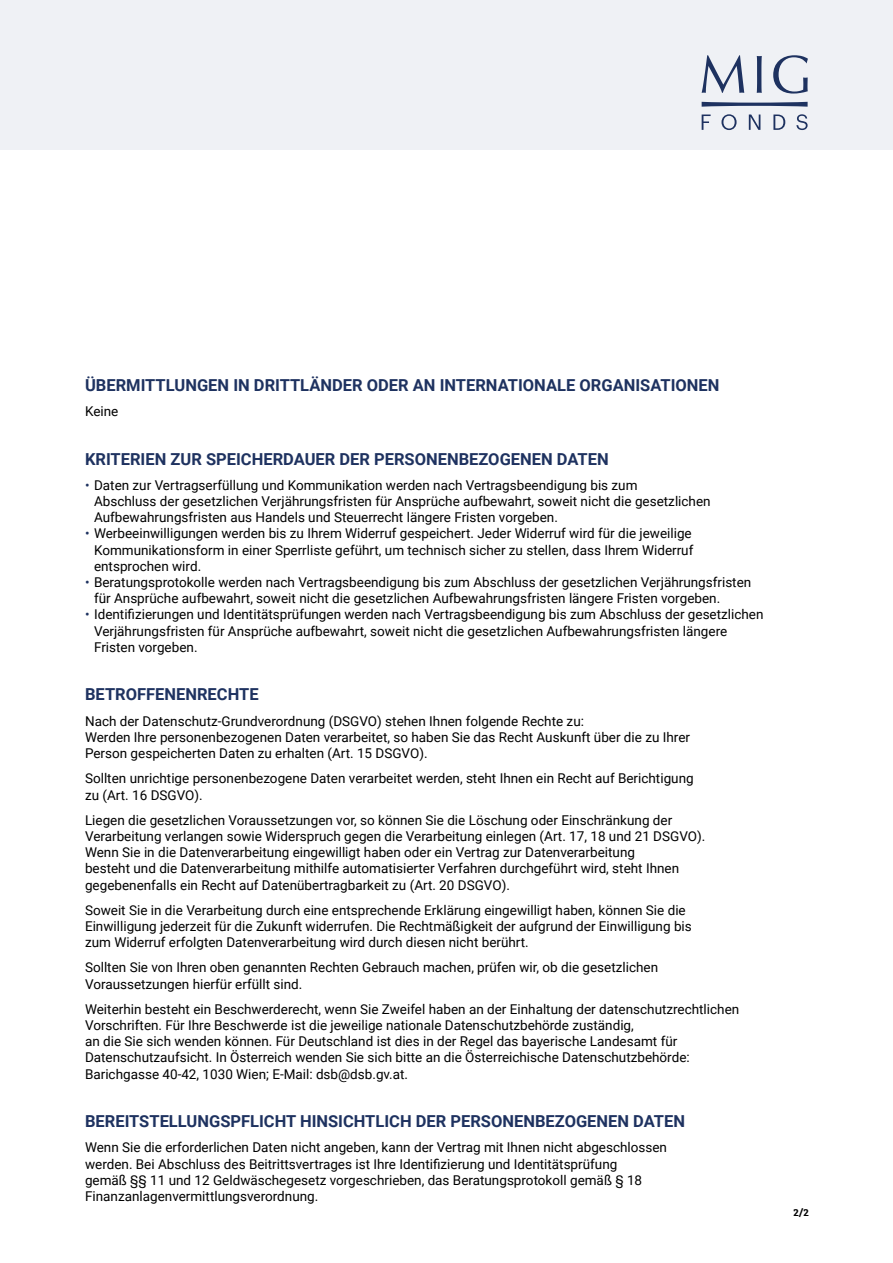
<style>
.page{position:relative;width:893px;height:1263px;background:#fff}
.page>*{position:absolute;margin:0;border:0;box-sizing:border-box;transform-origin:0 0}
.t1{font:700 16.5px "Roboto";color:#1e3260}
.t2{font:13.5px/16.2px "Roboto";color:#000}
.t3{font:10.5px "Bree Serif Sb";color:#000}
.s1{color:#1e3260}
</style>
<div class="page">
<div style="left:0;top:0;width:893px;height:150px;background:#eff1f5"></div>
<svg style="left:702px;top:55px;width:106px;height:39px"></svg>
<svg style="left:702px;top:114px;width:106px;height:16px"></svg>
<svg style="left:702px;top:102px;width:106px;height:5px"></svg>
<p class="t1" style="left:85px;top:373px;width:636px">ÜBERMITTLUNGEN IN DRITTLÄNDER ODER AN INTERNATIONALE ORGANISATIONEN</p>
<p class="t2" style="left:85px;top:403px;width:35px">Keine</p>
<p class="t1" style="left:85px;top:447px;width:525px">KRITERIEN ZUR SPEICHERDAUER DER PERSONENBEZOGENEN DATEN</p>
<p class="t2" style="left:94px;top:476px;width:618px;text-indent:-9px"><span class="s1">•</span> Daten zur Vertragserfüllung und Kommunikation werden nach Vertragsbeendigung bis zum<br>Abschluss der gesetzlichen Verjährungsfristen für Ansprüche aufbewahrt, soweit nicht die gesetzlichen<br>Aufbewahrungsfristen aus Handels und Steuerrecht längere Fristen vorgeben.</p>
<p class="t2" style="left:94px;top:525px;width:601px;text-indent:-9px"><span class="s1">•</span> Werbeeinwilligungen werden bis zu Ihrem Widerruf gespeichert. Jeder Widerruf wird für die jeweilige<br>Kommunikationsform in einer Sperrliste geführt, um technisch sicher zu stellen, dass Ihrem Widerruf entsprochen wird.</p>
<p class="t2" style="left:94px;top:574px;width:659px;text-indent:-9px"><span class="s1">•</span> Beratungsprotokolle werden nach Vertragsbeendigung bis zum Abschluss der gesetzlichen Verjährungsfristen für Ansprüche aufbewahrt, soweit nicht die gesetzlichen Aufbewahrungsfristen längere Fristen vorgeben.</p>
<p class="t2" style="left:94px;top:606px;width:671px;text-indent:-9px"><span class="s1">•</span> Identifizierungen und Identitätsprüfungen werden nach Vertragsbeendigung bis zum Abschluss der gesetzlichen<br>Verjährungsfristen für Ansprüche aufbewahrt, soweit nicht die gesetzlichen Aufbewahrungsfristen längere<br>Fristen vorgeben.</p>
<p class="t1" style="left:85px;top:683px;width:175px">BETROFFENENRECHTE</p>
<p class="t2" style="left:85px;top:712px;width:607px">Nach der Datenschutz-Grundverordnung (DSGVO) stehen Ihnen folgende Rechte zu:<br>Werden Ihre personenbezogenen Daten verarbeitet, so haben Sie das Recht Auskunft über die zu Ihrer<br>Person gespeicherten Daten zu erhalten (Art. 15 DSGVO).</p>
<p class="t2" style="left:85px;top:770px;width:610px">Sollten unrichtige personenbezogene Daten verarbeitet werden, steht Ihnen ein Recht auf Berichtigung zu (Art. 16 DSGVO).</p>
<p class="t2" style="left:85px;top:811px;width:622px">Liegen die gesetzlichen Voraussetzungen vor, so können Sie die Löschung oder Einschränkung der Verarbeitung verlangen sowie Widerspruch gegen die Verarbeitung einlegen (Art. 17, 18 und 21 DSGVO).<br>Wenn Sie in die Datenverarbeitung eingewilligt haben oder ein Vertrag zur Datenverarbeitung<br>besteht und die Datenverarbeitung mithilfe automatisierter Verfahren durchgeführt wird, steht Ihnen gegebenenfalls ein Recht auf Datenübertragbarkeit zu (Art. 20 DSGVO).</p>
<p class="t2" style="left:85px;top:901px;width:608px">Soweit Sie in die Verarbeitung durch eine entsprechende Erklärung eingewilligt haben, können Sie die<br>Einwilligung jederzeit für die Zukunft widerrufen. Die Rechtmäßigkeit der aufgrund der Einwilligung bis zum Widerruf erfolgten Datenverarbeitung wird durch diesen nicht berührt.</p>
<p class="t2" style="left:85px;top:959px;width:575px">Sollten Sie von Ihren oben genannten Rechten Gebrauch machen, prüfen wir, ob die gesetzlichen<br>Voraussetzungen hierfür erfüllt sind.</p>
<p class="t2" style="left:85px;top:1000px;width:656px">Weiterhin besteht ein Beschwerderecht, wenn Sie Zweifel haben an der Einhaltung der datenschutzrechtlichen Vorschriften. Für Ihre Beschwerde ist die jeweilige nationale Datenschutzbehörde zuständig,<br>an die Sie sich wenden können. Für Deutschland ist dies in der Regel das bayerische Landesamt für Datenschutzaufsicht. In Österreich wenden Sie sich bitte an die Österreichische Datenschutzbehörde:<br>Barichgasse 40-42, 1030 Wien; E‑Mail: dsb@dsb.gv.at.</p>
<p class="t1" style="left:85px;top:1110px;width:602px">BEREITSTELLUNGSPFLICHT HINSICHTLICH DER PERSONENBEZOGENEN DATEN</p>
<p class="t2" style="left:85px;top:1139px;width:583px">Wenn Sie die erforderlichen Daten nicht angeben, kann der Vertrag mit Ihnen nicht abgeschlossen werden. Bei Abschluss des Beitrittsvertrages ist Ihre Identifizierung und Identitätsprüfung<br>gemäß §§ 11 und 12 Geldwäschegesetz vorgeschrieben, das Beratungsprotokoll gemäß § 18<br>Finanzanlagenvermittlungsverordnung.</p>
<p class="t3" style="left:793px;top:1205px;width:17px">2/2</p>
</div>
